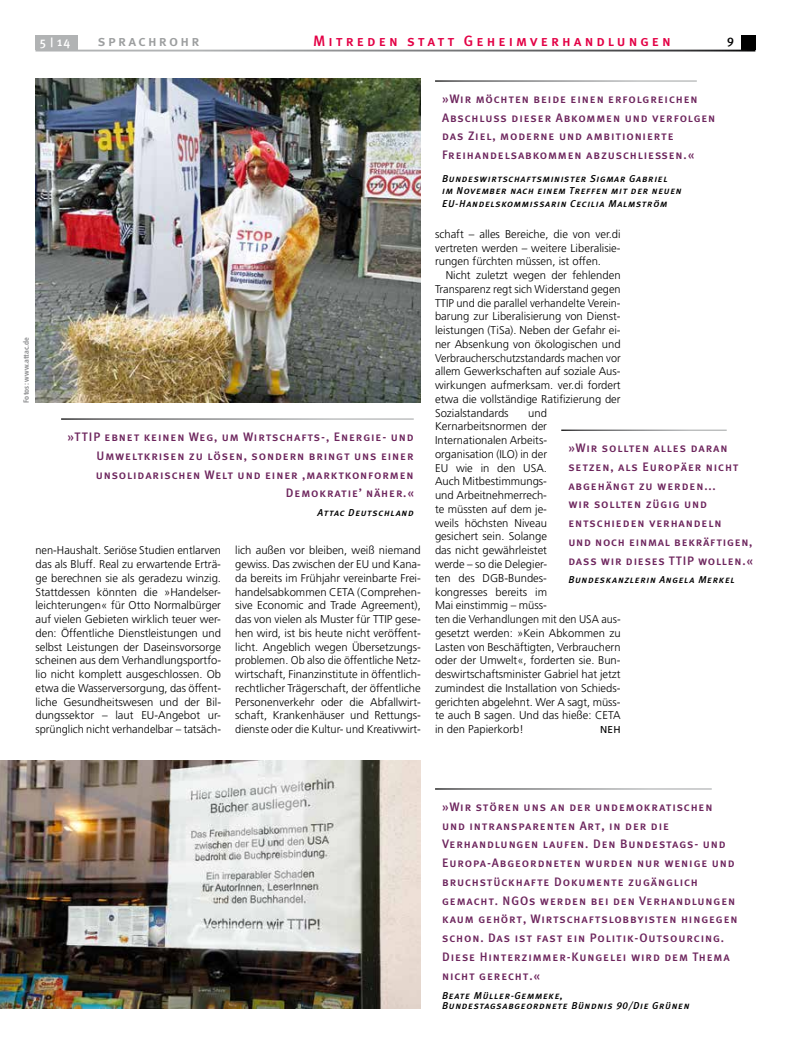
<style>
.page{position:relative;width:798px;height:1046px;background:#fff}
.page>*{position:absolute;margin:0;border:0;box-sizing:border-box;transform-origin:0 0}
.t1{font:15px "Meta Plus Medium Caps";letter-spacing:.2em;color:#e30045}
.t2{font:15px "Meta Plus Medium Caps";letter-spacing:.15em;color:#9c9e9f}
.t3{font:500 12.5px "Meta Plus";color:#fff}
.t4{font:12.5px "Meta Plus Medium Caps";color:#000}
.t5{font:12.25px/18.8px "Meta Plus Medium Caps";letter-spacing:.07em;color:#6d255d}
.t6{font:300 11.25px/13.8px "Frutiger";color:#000;text-align:justify}
.t7{font:italic 10px/12.5px "Meta Plus Medium Caps";letter-spacing:.07em;color:#000}
.t8{font:10px "Frutiger";color:#000}
.t9{font:700 condensed 7.5px "Frutiger";letter-spacing:.01em;color:#87888a}
</style>
<div class="page">
<div style="left:35px;top:35px;width:43px;height:15px;background:#b1b3b4"></div>
<div style="left:741px;top:35px;width:14px;height:15px;background:#000"></div>
<img style="left:0;top:760px;width:420px;height:248px">
<img style="left:35px;top:78px;width:385px;height:325px">
<p class="t3" style="left:40px;top:35px;width:32px">5 | 14</p>
<h1 class="t2" style="left:98px;top:32px;width:103px">sprachrohr</h1>
<h1 class="t1" style="left:313px;top:32px;width:359px">Mitreden statt Geheimverhandlungen</h1>
<p class="t4" style="left:727px;top:34px;width:8px">9</p>
<p class="t9" style="left:22px;top:403px;width:67px;rotate:-90deg">Fotos: www.attac.de</p>
<p class="t5" style="left:67px;top:427px;width:348px;text-align:right">»TTIP ebnet keinen Weg, um Wirtschafts-, Energie- und Umweltkrisen zu lösen, sondern bringt uns einer unsolidarischen Welt und einer ‚marktkonformen Demokratie’ näher.«</p>
<p class="t7" style="left:317px;top:506px;width:98px">Attac Deutschland</p>
<p class="t6" style="left:35px;top:543px;width:187px">nen-Haushalt. Seriöse Studien entlarven das als Bluff. Real zu erwartende Erträ&shy;ge berechnen sie als geradezu winzig.<br>Stattdessen könnten die »Handelser&shy;leichterungen« für Otto Normalbürger auf vielen Gebieten wirklich teuer wer&shy;den: Öffentliche Dienstleistungen und selbst Leistungen der Daseinsvorsorge scheinen aus dem Verhandlungsportfo&shy;lio nicht komplett ausgeschlossen. Ob etwa die Wasserversorgung, das öffent&shy;liche Gesundheitswesen und der Bil&shy;dungssektor – laut EU-Angebot ur&shy;sprünglich nicht verhandelbar – tatsäch-</p>
<p class="t6" style="left:235px;top:543px;width:187px">lich außen vor bleiben, weiß niemand gewiss. Das zwischen der EU und Kana&shy;da bereits im Frühjahr vereinbarte Frei&shy;handelsabkommen CETA (Comprehen&shy;sive Economic and Trade Agreement), das von vielen als Muster für TTIP gese&shy;hen wird, ist bis heute nicht veröffent&shy;licht. Angeblich wegen Übersetzungs&shy;problemen. Ob also die öffentliche Netz&shy;wirtschaft, Finanzinstitute in öffentlich&shy;rechtlicher Trägerschaft, der öffentliche Personenverkehr oder die Abfallwirt&shy;schaft, Krankenhäuser und Rettungs&shy;dienste oder die Kultur- und Kreativwirt-</p>
<p class="t5" style="left:442px;top:89px;width:275px">»Wir möchten beide einen erfolgreichen Abschluss dieser Abkommen und verfolgen das Ziel, moderne und ambitionierte Freihandelsabkommen abzuschließen.«</p>
<p class="t7" style="left:442px;top:172px;width:241px">Bundeswirtschaftsminister Sigmar Gabriel<br>im November nach einem Treffen mit der neuen<br>EU-Handelskommissarin Cecilia Malmström</p>
<p class="t6" style="left:435px;top:227px;width:187px">schaft – alles Bereiche, die von ver.di vertreten werden – weitere Liberalisie&shy;rungen fürchten müssen, ist offen.</p>
<p class="t6" style="left:435px;top:268px;width:187px;text-indent:11px">Nicht zuletzt wegen der fehlenden Transparenz regt sich Widerstand gegen TTIP und die parallel verhandelte Verein&shy;barung zur Liberalisierung von Dienst&shy;leistungen (TiSa). Neben der Gefahr ei&shy;ner Absenkung von ökologischen und Verbraucherschutzstandards machen vor allem Gewerkschaften auf soziale Aus&shy;wirkungen aufmerksam. ver.di fordert etwa die vollständige Ratifizierung der Sozialstandards</p>
<p class="t6" style="left:435px;top:406px;width:187px;text-align:left;text-indent:93px">und<br>Kernarbeitsnormen der<br>Internationalen Arbeits-<br>organisation (ILO) in der<br>EU wie in den USA.<br>Auch Mitbestimmungs-<br>und Arbeitnehmerrech-<br>te müssten auf dem je-<br>weils höchsten Niveau<br>gesichert sein. Solange<br>das nicht gewährleistet<br>werde – so die Delegier-<br>ten des DGB-Bundes-<br>kongresses bereits im<br>Mai einstimmig – müss-<br>ten die Verhandlungen mit den USA aus&shy;gesetzt werden: »Kein Abkommen zu<br>Lasten von Beschäftigten, Verbrauchern oder der Umwelt«, forderten sie. Bun&shy;deswirtschaftsminister Gabriel hat jetzt zumindest die Installation von Schieds&shy;gerichten abgelehnt. Wer A sagt, müss&shy;te auch B sagen. Und das hieße: CETA in den Papierkorb!</p>
<p class="t5" style="left:568px;top:438px;width:186px">»Wir sollten alles daran setzen, als Europäer nicht abgehängt zu werden...<br>wir sollten zügig und entschieden verhandeln<br>und noch einmal bekräftigen, dass wir dieses TTIP wollen.«</p>
<p class="t7" style="left:568px;top:573px;width:168px">Bundeskanzlerin Angela Merkel</p>
<p class="t8" style="left:599px;top:723px;width:22px">neh</p>
<p class="t5" style="left:442px;top:797px;width:297px">»Wir stören uns an der undemokratischen und intransparenten Art, in der die Verhandlungen laufen. Den Bundestags- und Europa-Abgeordneten wurden nur wenige und bruchstückhafte Dokumente zugänglich gemacht. NGOs werden bei den Verhandlungen kaum gehört, Wirtschaftslobbyisten hingegen schon. Das ist fast ein Politik-Outsourcing.<br>Diese Hinterzimmer-Kungelei wird dem Thema nicht gerecht.«</p>
<p class="t7" style="left:442px;top:989px;width:249px;line-height:10px">Beate Müller-Gemmeke,<br>Bundestagsabgeordnete Bündnis 90/Die Grünen</p>
</div>
